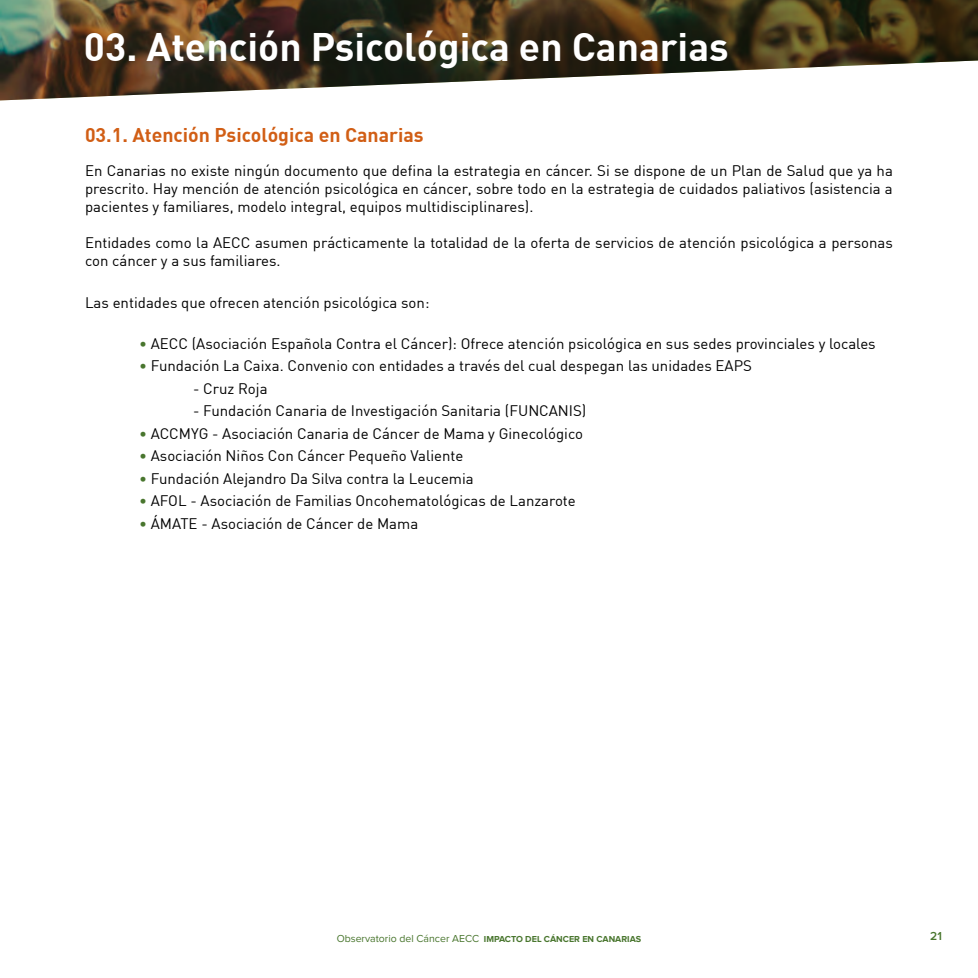
<style>
.page{position:relative;width:978px;height:978px;background:#fff}
.page>*{position:absolute;margin:0;border:0;box-sizing:border-box;transform-origin:0 0}
.t1{font:700 39px "DIN";color:#fff}
.t2{font:700 19.5px "DIN";color:#d15e15}
.t3{font:15px/18px "DIN";color:#000;text-align:justify}
.t4{font:600 12px "Proxima Nova";color:#49762e}
.t5{font:700 9px "Proxima Nova";color:#49762e}
.s1{color:#49762e}
.s2{font-weight:400;font-size:10.5px}
</style>
<div class="page">
<img style="left:0;top:0;width:978px;height:100px">
<h1 class="t1" style="left:84px;top:21px;width:646px">03. Atención Psicológica en Canarias</h1>
<h2 class="t2" style="left:85px;top:122px;width:340px">03.1. Atención Psicológica en Canarias</h2>
<p class="t3" style="left:85px;top:162px;width:809px">En Canarias no existe ningún documento que defina la estrategia en cáncer. Si se dispone de un Plan de Salud que ya ha prescrito. Hay mención de atención psicológica en cáncer, sobre todo en la estrategia de cuidados paliativos (asistencia a pacientes y familiares, modelo integral, equipos multidisciplinares).</p>
<p class="t3" style="left:85px;top:234px;width:809px">Entidades como la AECC asumen prácticamente la totalidad de la oferta de servicios de atención psicológica a personas con cáncer y a sus familiares.</p>
<p class="t3" style="left:85px;top:294px;width:346px">Las entidades que ofrecen atención psicológica son:</p>
<p class="t3" style="left:139px;top:334px;width:738px"><span class="s1">•</span> AECC (Asociación Española Contra el Cáncer): Ofrece atención psicológica en sus sedes provinciales y locales</p>
<p class="t3" style="left:139px;top:357px;width:614px"><span class="s1">•</span> Fundación La Caixa. Convenio con entidades a través del cual despegan las unidades EAPS</p>
<p class="t3" style="left:193px;top:379px;width:76px">- Cruz Roja</p>
<p class="t3" style="left:193px;top:402px;width:395px">- Fundación Canaria de Investigación Sanitaria (FUNCANIS)</p>
<p class="t3" style="left:139px;top:424px;width:446px"><span class="s1">•</span> ACCMYG - Asociación Canaria de Cáncer de Mama y Ginecológico</p>
<p class="t3" style="left:139px;top:447px;width:326px"><span class="s1">•</span> Asociación Niños Con Cáncer Pequeño Valiente</p>
<p class="t3" style="left:139px;top:469px;width:336px"><span class="s1">•</span> Fundación Alejandro Da Silva contra la Leucemia</p>
<p class="t3" style="left:139px;top:492px;width:438px"><span class="s1">•</span> AFOL - Asociación de Familias Oncohematológicas de Lanzarote</p>
<p class="t3" style="left:139px;top:514px;width:281px"><span class="s1">•</span> ÁMATE - Asociación de Cáncer de Mama</p>
<p class="t5" style="left:337px;top:933px;width:306px"><span class="s2">Observatorio del Cáncer AECC</span> IMPACTO DEL CÁNCER EN CANARIAS</p>
<p class="t4" style="left:930px;top:929px;width:13px">21</p>
</div>
